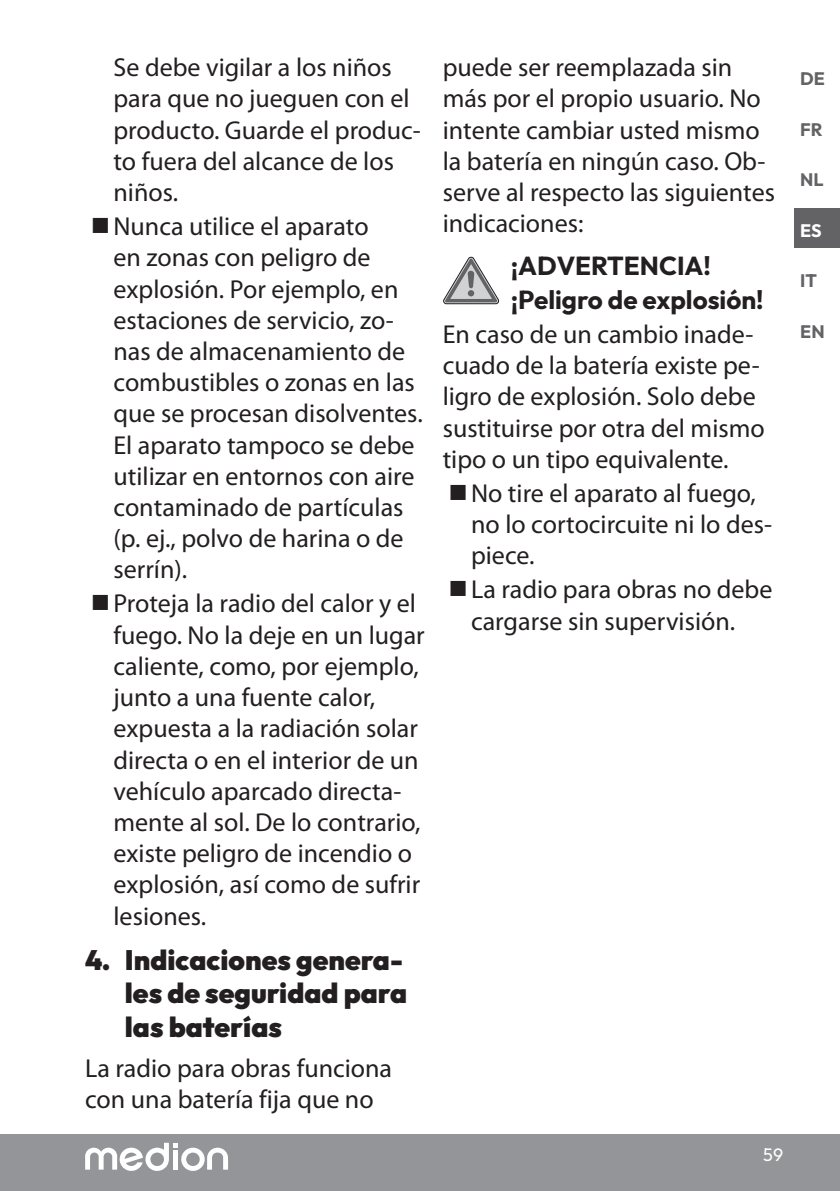
<style>
.page{position:relative;width:840px;height:1191px;background:#fff}
.page>*{position:absolute;margin:0;border:0;box-sizing:border-box;transform-origin:0 0}
.t1{font:900 28px/33.6px "Outfit";color:#231f20}
.t2{font:26px/31.2px "Myriad Pro";color:#231f20}
.t3{font:700 26px/34px "Outfit";color:#231f20}
.t4{font:700 18px "Outfit";color:#636366}
.t5{font:18px "Outfit";color:#fff}
.t6{font:700 18px "Outfit";color:#fff}
</style>
<div class="page">
<div style="left:0;top:1134px;width:839px;height:57px;background:#939598"></div>
<svg style="left:85px;top:1142px;width:143px;height:29px"></svg>
<div style="left:794px;top:208px;width:45px;height:39px;background:#636366"></div>
<svg style="left:443px;top:257px;width:55px;height:47px"></svg>
<p class="t2" style="left:113px;top:54px;width:309px">Se debe vigilar a los niños para que no jueguen con el producto. Guarde el produc&shy;to fuera del alcance de los niños.</p>
<p class="t2" style="left:113px;top:213px;width:310px;text-indent:-23px">■Nunca utilice el aparato<br>en zonas con peligro de explosión. Por ejemplo, en estaciones de servicio, zo&shy;nas de almacenamiento de combustibles o zonas en las que se procesan disolventes.<br>El aparato tampoco se debe utilizar en entornos con aire contaminado de partículas (p. ej., polvo de harina o de serrín).</p>
<p class="t2" style="left:113px;top:590px;width:312px;text-indent:-23px">■Proteja la radio del calor y el fuego. No la deje en un lugar caliente, como, por ejemplo, junto a una fuente calor, expuesta a la radiación solar directa o en el interior de un vehículo aparcado directa&shy;mente al sol. De lo contrario, existe peligro de incendio o explosión, así como de sufrir lesiones.</p>
<p class="t1" style="left:125px;top:942px;width:283px;text-indent:-40px">4. Indicaciones genera&shy;les de seguridad para las baterías</p>
<p class="t2" style="left:85px;top:1054px;width:308px">La radio para obras funciona con una batería fija que no</p>
<p class="t2" style="left:442px;top:54px;width:334px">puede ser reemplazada sin más por el propio usuario. No intente cambiar usted mismo la batería en ningún caso. Ob&shy;serve al respecto las siguientes indicaciones:</p>
<p class="t3" style="left:510px;top:248px;width:254px">¡ADVERTENCIA! ¡Peligro de explosión!</p>
<p class="t2" style="left:442px;top:321px;width:323px">En caso de un cambio inade&shy;cuado de la batería existe pe&shy;ligro de explosión. Solo debe sustituirse por otra del mismo tipo o un tipo equivalente.</p>
<p class="t2" style="left:471px;top:479px;width:302px;text-indent:-23px">■No tire el aparato al fuego, no lo cortocircuite ni lo des&shy;piece.</p>
<p class="t2" style="left:448px;top:576px;width:325px;text-align:center">■La radio para obras no debe cargarse sin supervisión.</p>
<p class="t5" style="left:762px;top:1143px;width:21px">59</p>
<p class="t4" style="left:799px;top:67px;width:26px">DE</p>
<p class="t4" style="left:799px;top:118px;width:24px">FR</p>
<p class="t4" style="left:799px;top:168px;width:25px">NL</p>
<p class="t6" style="left:799px;top:219px;width:23px">ES</p>
<p class="t4" style="left:799px;top:269px;width:18px">IT</p>
<p class="t4" style="left:799px;top:320px;width:26px">EN</p>
</div>
